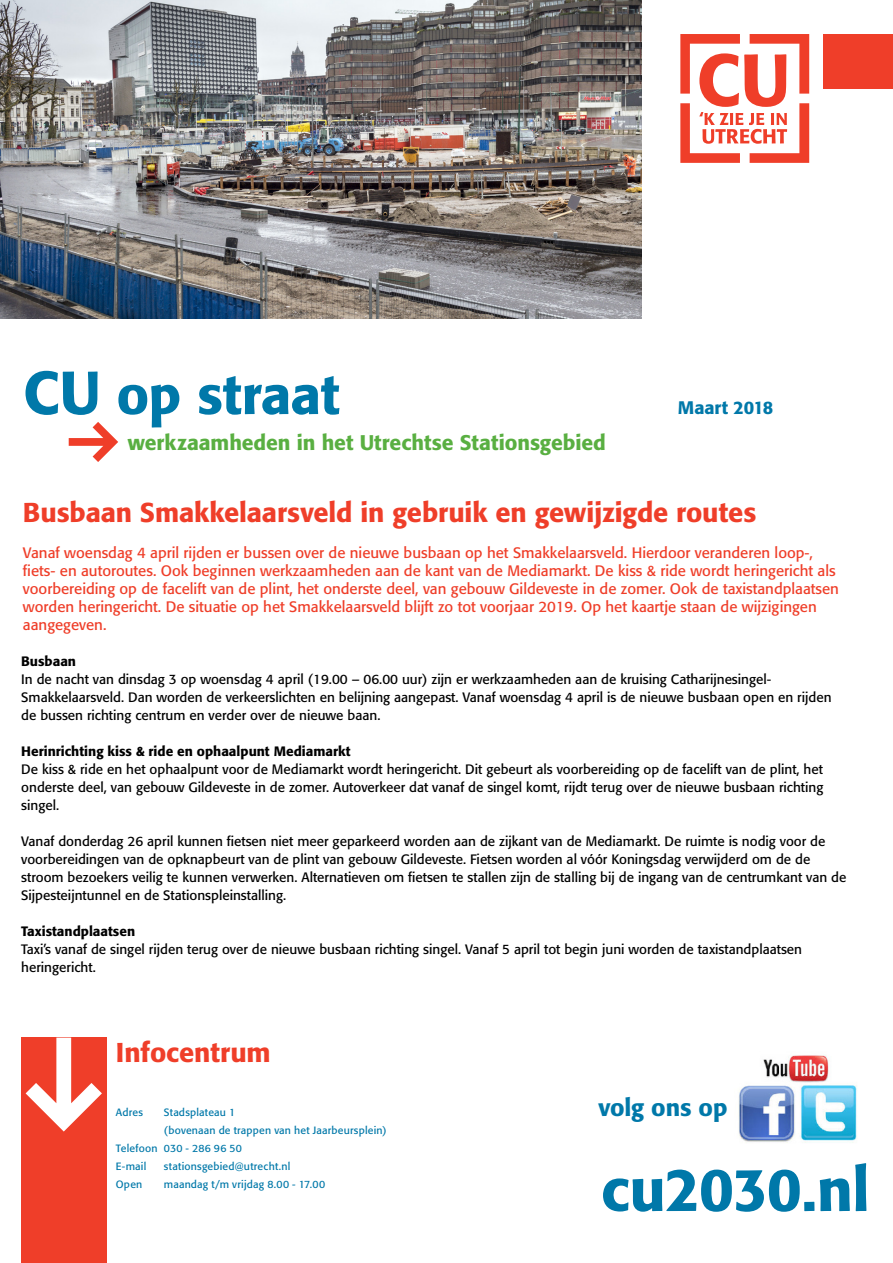
<style>
.page{position:relative;width:893px;height:1263px;background:#fff}
.page>*{position:absolute;margin:0;border:0;box-sizing:border-box;transform-origin:0 0}
.t1{font:500 60px "Formata BQ";letter-spacing:-.015em;color:#0078a9}
.t2{font:500 54px "Formata BQ";letter-spacing:-.005em;color:#0078a9}
.Intro{font:500 27px "Formata BQ";letter-spacing:-.005em;color:#ef3e29}
.Kop1{font:500 27px "Formata BQ";color:#ef3e29}
.t3{font:500 24px "Formata BQ";letter-spacing:-.005em;color:#0078a9}
.t4{font:500 21px "Formata BQ";color:#59af41}
.t5{font:500 18px "Formata BQ";letter-spacing:-.005em;color:#0078a9}
.Platte_Tekst{font:15px/18px "Formata BQ";color:#ef3e29}
.Intro-2{font:13.5px/18px "Formata BQ";color:#000}
.Intro-3{font:500 13.5px "Formata BQ";color:#000}
.Platte_Tekst_kleiner{font:10.5px "Formata BQ";letter-spacing:.02em;color:#0078a9}
.s1{font-size:60px}
</style>
<div class="page">
<svg style="left:680px;top:34px;width:129px;height:129px"></svg>
<img style="left:0;top:0;width:642px;height:318px">
<div style="left:823px;top:34px;width:70px;height:55px;background:#ef3e29"></div>
<div style="left:21px;top:1037px;width:85px;height:226px;background:#ef3e29"></div>
<svg style="left:26px;top:1037px;width:76px;height:94px"></svg>
<svg style="left:69px;top:422px;width:49px;height:40px"></svg>
<img style="left:738px;top:1055px;width:119px;height:88px">
<p class="t2" style="left:23px;top:362px;width:318px"><span class="s1">CU</span> op straat</p>
<p class="t4" style="left:128px;top:430px;width:480px">werkzaamheden in het Utrechtse Stationsgebied</p>
<p class="t5" style="left:678px;top:397px;width:97px">Maart 2018</p>
<p class="Intro" style="left:23px;top:496px;width:735px">Busbaan Smakkelaarsveld in gebruik en gewijzigde routes</p>
<p class="Platte_Tekst" style="left:23px;top:544px;width:817px">Vanaf woensdag 4 april rijden er bussen over de nieuwe busbaan op het Smakkelaarsveld. Hierdoor veranderen loop-, fiets- en autoroutes. Ook beginnen werkzaamheden aan de kant van de Mediamarkt. De kiss &amp; ride wordt heringericht als voorbereiding op de facelift van de plint, het onderste deel, van gebouw Gildeveste in de zomer. Ook de taxistandplaatsen worden heringericht. De situatie op het Smakkelaarsveld blijft zo tot voorjaar 2019. Op het kaartje staan de wijzigingen aangegeven.</p>
<p class="Intro-3" style="left:21px;top:653px;width:56px">Busbaan</p>
<p class="Intro-2" style="left:21px;top:670px;width:812px">In de nacht van dinsdag 3 op woensdag 4 april (19.00 – 06.00 uur) zijn er werkzaamheden aan de kruising Catharijnesingel-<br>Smakkelaarsveld. Dan worden de verkeerslichten en belijning aangepast. Vanaf woensdag 4 april is de nieuwe busbaan open en rijden de bussen richting centrum en verder over de nieuwe baan.</p>
<p class="Intro-3" style="left:21px;top:743px;width:331px">Herinrichting kiss &amp; ride en ophaalpunt Mediamarkt</p>
<p class="Intro-2" style="left:21px;top:760px;width:804px;text-align:justify">De kiss &amp; ride en het ophaalpunt voor de Mediamarkt wordt heringericht. Dit gebeurt als voorbereiding op de facelift van de plint, het onderste deel, van gebouw Gildeveste in de zomer. Autoverkeer dat vanaf de singel komt, rijdt terug over de nieuwe busbaan richting singel.</p>
<p class="Intro-2" style="left:21px;top:832px;width:827px">Vanaf donderdag 26 april kunnen fietsen niet meer geparkeerd worden aan de zijkant van de Mediamarkt. De ruimte is nodig voor de voorbereidingen van de opknapbeurt van de plint van gebouw Gildeveste. Fietsen worden al vóór Koningsdag verwijderd om de de stroom bezoekers veilig te kunnen verwerken. Alternatieven om fietsen te stallen zijn de stalling bij de ingang van de centrumkant van de Sijpesteijntunnel en de Stationspleinstalling.</p>
<p class="Intro-3" style="left:21px;top:923px;width:115px">Taxistandplaatsen</p>
<p class="Intro-2" style="left:21px;top:940px;width:782px">Taxi’s vanaf de singel rijden terug over de nieuwe busbaan richting singel. Vanaf 5 april tot begin juni worden de taxistandplaatsen heringericht.</p>
<p class="Kop1" style="left:116px;top:1036px;width:156px">Infocentrum</p>
<p class="Platte_Tekst_kleiner" style="left:116px;top:1106px;width:29px">Adres</p>
<p class="Platte_Tekst_kleiner" style="left:164px;top:1106px;width:73px">Stadsplateau 1</p>
<p class="t3" style="left:598px;top:1093px;width:131px">volg ons op</p>
<p class="Platte_Tekst_kleiner" style="left:164px;top:1124px;width:224px">(bovenaan de trappen van het Jaarbeursplein)</p>
<p class="Platte_Tekst_kleiner" style="left:116px;top:1142px;width:128px">Telefoon 030 - 286 96 50</p>
<p class="Platte_Tekst_kleiner" style="left:116px;top:1160px;width:32px">E-mail</p>
<p class="Platte_Tekst_kleiner" style="left:164px;top:1160px;width:128px">stationsgebied@utrecht.nl</p>
<p class="Platte_Tekst_kleiner" style="left:116px;top:1178px;width:28px">Open</p>
<p class="Platte_Tekst_kleiner" style="left:164px;top:1178px;width:163px">maandag t/m vrijdag 8.00 - 17.00</p>
<p class="t1" style="left:601px;top:1153px;width:270px">cu2030.nl</p>
</div>
